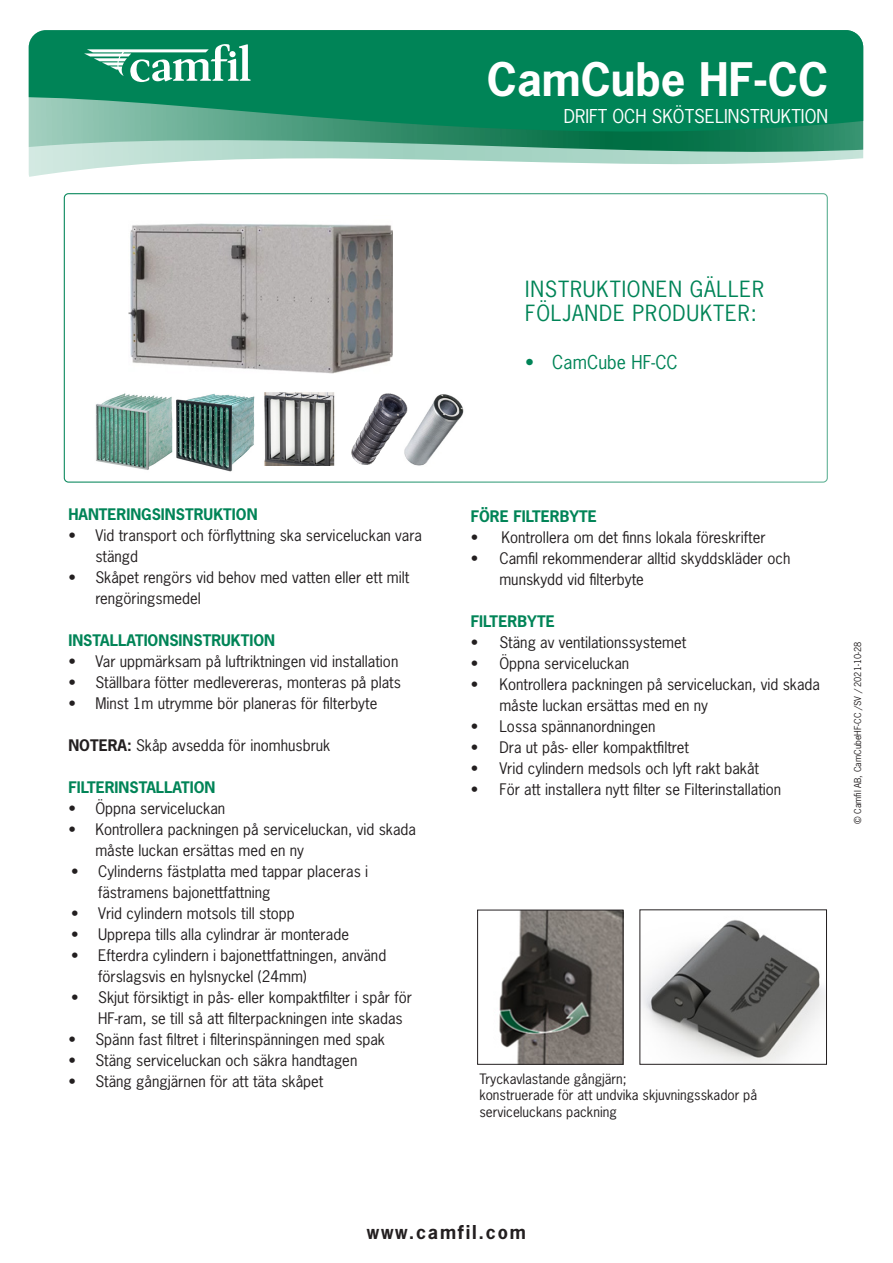
<style>
.page{position:relative;width:893px;height:1263px;background:#fff}
.page>*{position:absolute;margin:0;border:0;box-sizing:border-box;transform-origin:0 0}
.t1{font:700 43.5px "News Gothic Std";color:#fff}
.NW_rubriknivå_1_grön{font:21px/24px "News Gothic Std";letter-spacing:.04em;color:#008457}
.t2{font:18px "News Gothic Std";color:#fff}
.ruta{font:700 18px "News Gothic Std";letter-spacing:.1em;color:#231f20}
.t3{font:18px "News Gothic Std";letter-spacing:.005em;color:#008457}
.Brödtext{font:15px/21px "News Gothic Std";color:#231f20}
.NW_rubriknivå_2_ex_d{font:700 15px "News Gothic Std";color:#008457}
.Brödtext-2{font:700 15px "News Gothic Std";color:#008457}
.NW_rubriknivå_1_grön-2{font:700 15px "News Gothic Std";letter-spacing:.005em;color:#008457}
.Brödtext-3{font:13.5px/16.2px "News Gothic Std";color:#231f20}
.tabell{font:9px "News Gothic Std";color:#231f20}
.s1{font-weight:700}
</style>
<div class="page">
<svg style="left:29px;top:30px;width:834px;height:147px;background:#3e9f7d"></svg>
<svg style="left:84px;top:44px;width:167px;height:38px"></svg>
<div style="left:229px;top:51px;width:7px;height:6px;background:#fff;border-radius:50%"></div>
<img style="left:129px;top:223px;width:264px;height:150px">
<img style="left:499px;top:912px;width:122px;height:150px">
<div style="left:477px;top:910px;width:146px;height:154px;border:1px solid #231f20"></div>
<img style="left:642px;top:920px;width:183px;height:142px">
<img style="left:264px;top:392px;width:71px;height:73px">
<img style="left:96px;top:393px;width:159px;height:79px">
<img style="left:415px;top:394px;width:49px;height:72px">
<img style="left:351px;top:393px;width:64px;height:72px">
<p class="t1" style="left:487px;top:50px;width:343px">CamCube HF-CC</p>
<p class="t2" style="left:564px;top:104px;width:266px">DRIFT OCH SKÖTSELINSTRUKTION</p>
<p class="NW_rubriknivå_1_grön" style="left:525px;top:277px;width:240px">INSTRUKTIONEN GÄLLER<br>FÖLJANDE PRODUKTER:</p>
<p class="t3" style="left:525px;top:351px;width:154px">• CamCube HF-CC</p>
<p class="Brödtext-2" style="left:471px;top:506px;width:128px">FÖRE FILTERBYTE</p>
<p class="Brödtext" style="left:471px;top:526px;width:296px">• Kontrollera om det finns lokala föreskrifter</p>
<p class="Brödtext" style="left:499px;top:547px;width:293px;text-indent:-29px">• Camfil rekommenderar alltid skyddskläder och munskydd vid filterbyte</p>
<p class="NW_rubriknivå_1_grön-2" style="left:471px;top:611px;width:85px">FILTERBYTE</p>
<p class="Brödtext" style="left:471px;top:631px;width:217px">• Stäng av ventilationssystemet</p>
<p class="Brödtext" style="left:471px;top:652px;width:160px">• Öppna serviceluckan</p>
<p class="Brödtext" style="left:499px;top:673px;width:322px;text-indent:-29px">• Kontrollera packningen på serviceluckan, vid skada måste luckan ersättas med en ny</p>
<p class="Brödtext" style="left:471px;top:715px;width:186px">• Lossa spännanordningen</p>
<p class="Brödtext" style="left:471px;top:736px;width:220px">• Dra ut pås- eller kompaktfiltret</p>
<p class="Brödtext" style="left:471px;top:757px;width:290px">• Vrid cylindern medsols och lyft rakt bakåt</p>
<p class="Brödtext" style="left:471px;top:778px;width:312px">• För att installera nytt filter se Filterinstallation</p>
<p class="NW_rubriknivå_2_ex_d" style="left:68px;top:504px;width:191px">HANTERINGSINSTRUKTION</p>
<p class="Brödtext" style="left:95px;top:525px;width:328px;text-indent:-27px">• Vid transport och förflyttning ska serviceluckan vara stängd</p>
<p class="Brödtext" style="left:95px;top:567px;width:316px;text-indent:-27px">• Skåpet rengörs vid behov med vatten eller ett milt rengöringsmedel</p>
<p class="NW_rubriknivå_2_ex_d" style="left:68px;top:630px;width:208px">INSTALLATIONSINSTRUKTION</p>
<p class="Brödtext" style="left:68px;top:651px;width:331px">• Var uppmärksam på luftriktningen vid installation</p>
<p class="Brödtext" style="left:68px;top:672px;width:334px">• Ställbara fötter medlevereras, monteras på plats</p>
<p class="Brödtext" style="left:68px;top:693px;width:310px">• Minst 1m utrymme bör planeras för filterbyte</p>
<p class="Brödtext" style="left:68px;top:735px;width:263px"><span class="s1">NOTERA:</span> Skåp avsedda för inomhusbruk</p>
<p class="Brödtext-2" style="left:68px;top:777px;width:149px">FILTERINSTALLATION</p>
<p class="Brödtext" style="left:68px;top:798px;width:158px">• Öppna serviceluckan</p>
<p class="Brödtext" style="left:95px;top:819px;width:322px;text-indent:-27px">• Kontrollera packningen på serviceluckan, vid skada måste luckan ersättas med en ny</p>
<p class="Brödtext" style="left:98px;top:861px;width:272px;text-indent:-27px">• Cylinderns fästplatta med tappar placeras i fästramens bajonettfattning</p>
<p class="Brödtext" style="left:71px;top:903px;width:225px">• Vrid cylindern motsols till stopp</p>
<p class="Brödtext" style="left:71px;top:924px;width:279px">• Upprepa tills alla cylindrar är monterade</p>
<p class="Brödtext" style="left:98px;top:945px;width:290px;text-indent:-27px">• Efterdra cylindern i bajonettfattningen, använd förslagsvis en hylsnyckel (24mm)</p>
<p class="Brödtext" style="left:98px;top:987px;width:315px;text-indent:-27px">• Skjut försiktigt in pås- eller kompaktfilter i spår för<br>HF-ram, se till så att filterpackningen inte skadas</p>
<p class="Brödtext" style="left:68px;top:1029px;width:318px">• Spänn fast filtret i filterinspänningen med spak</p>
<p class="Brödtext" style="left:68px;top:1050px;width:290px">• Stäng serviceluckan och säkra handtagen</p>
<p class="Brödtext" style="left:68px;top:1071px;width:257px">• Stäng gångjärnen för att täta skåpet</p>
<p class="Brödtext-3" style="left:479px;top:1071px;width:149px">Tryckavlastande gångjärn;</p>
<p class="Brödtext-3" style="left:479px;top:1087px;width:279px">konstruerade för att undvika skjuvningsskador på serviceluckans packning</p>
<p class="tabell" style="left:852px;top:824px;width:184px;rotate:-90deg">© Camfil AB, CamCubeHF-CC /SV / 2021-10-28</p>
<p class="ruta" style="left:367px;top:1220px;width:161px">www.camfil.com</p>
</div>
